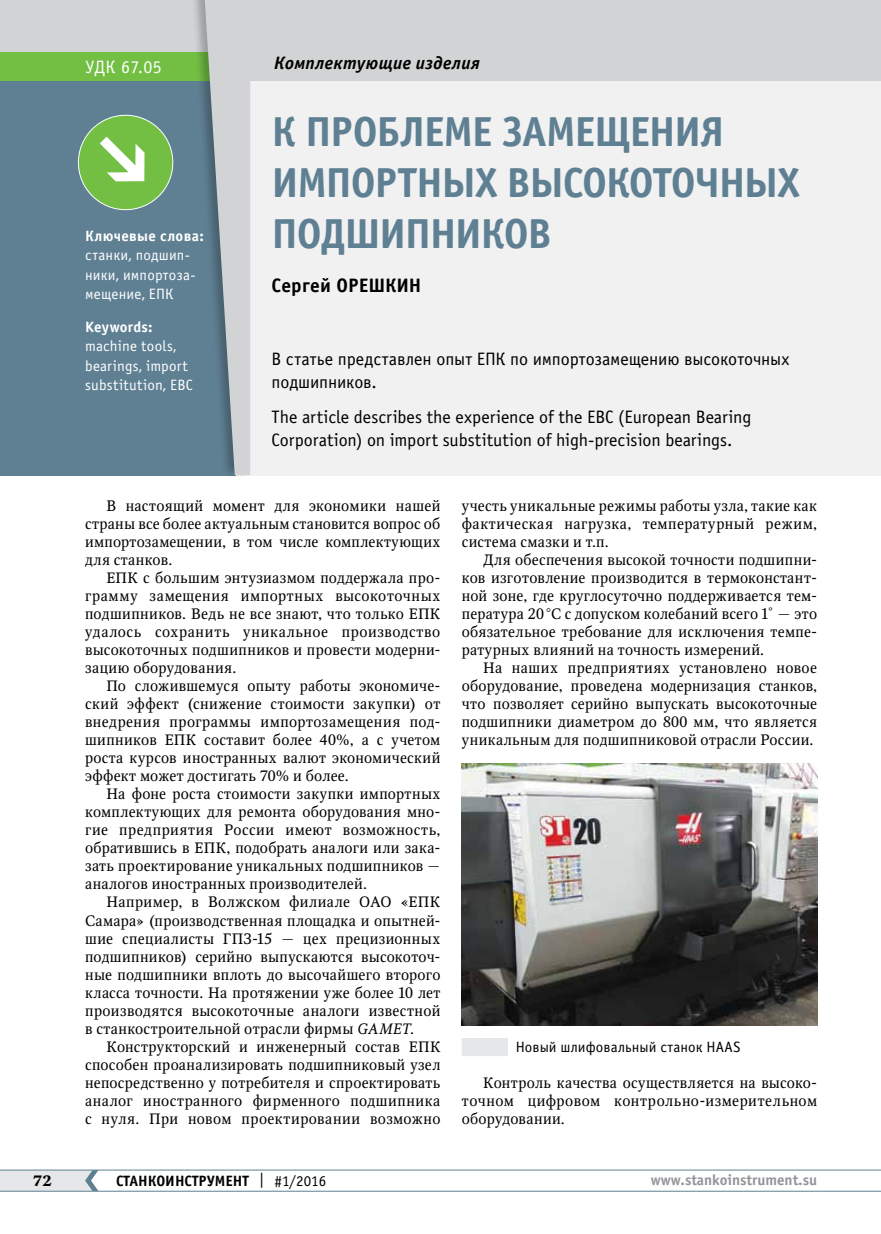
<style>
.page{position:relative;width:881px;height:1234px;background:#fff}
.page>*{position:absolute;margin:0;border:0;box-sizing:border-box;transform-origin:0 0}
.t1{font:700 42px/51px "Officina Sans C";letter-spacing:-.03em;color:#5f8093}
.t2{font:700 19.5px "Officina Sans C";letter-spacing:.01em;color:#000}
.t3{font:18px/22.5px "Officina Sans C";letter-spacing:-.005em;color:#000}
.t4{font:italic 700 18px "Officina Sans C";letter-spacing:.015em;color:#000}
.t5{font:18px "Officina Sans C";letter-spacing:.015em;color:#fff}
.t6{font:15px/18px "Octava";letter-spacing:.025em;color:#000;text-align:justify}
.t7{font:15px/19.5px "Officina Sans C";letter-spacing:.015em;color:#fff}
.t8{font:15px "Officina Sans C";letter-spacing:.005em;color:#000}
.t9{font:700 15px "Officina Sans C";color:#000}
.t10{font:700 15px "Officina Sans C";color:#939598}
.t11{font:700 15px "Officina Sans C";letter-spacing:.02em;color:#fff}
.t12{font:700 15px "Octava";color:#000}
.s1{font-style:italic}
.s2{font-weight:400}
</style>
<div class="page">
<hr style="left:0;top:1190px;width:880px;height:1px;background:#5f8093">
<hr style="left:0;top:1169px;width:880px;height:1px;background:#5f8093">
<svg style="left:0;top:1169px;width:98px;height:21px;background:#d9dde0"></svg>
<div style="left:0;top:0;width:880px;height:81px;background:#d1d3d4"></div>
<div style="left:214px;top:81px;width:666px;height:394px;background:#f1f1f2"></div>
<div style="left:0;top:56px;width:236px;height:419px;background:#5f8093"></div>
<svg style="left:77px;top:114px;width:97px;height:97px"></svg>
<img style="left:461px;top:763px;width:355px;height:262px">
<div style="left:461px;top:1037px;width:46px;height:18px;background:#e6e7e8"></div>
<div style="left:0;top:52px;width:227px;height:29px;background:#72bf44"></div>
<div style="left:190px;top:0;width:61px;height:479px;background:#000;opacity:.25"></div>
<svg style="left:205px;top:0;width:45px;height:475px"></svg>
<p class="t5" style="left:85px;top:57px;width:78px">УДК 67.05</p>
<p class="t11" style="left:85px;top:227px;width:120px">Ключевые слова:</p>
<p class="t7" style="left:85px;top:246px;width:112px">станки, подшип&shy;ники, импортоза&shy;мещение, ЕПК</p>
<p class="t11" style="left:85px;top:318px;width:69px">Keywords:</p>
<p class="t7" style="left:85px;top:336px;width:109px">machine tools, bearings, import substitution, EBC</p>
<p class="t4" style="left:274px;top:53px;width:207px">Комплектующие изделия</p>
<h1 class="t1" style="left:271px;top:107px;width:529px">К проблеме замещения импортных высокоточных подшипников</h1>
<h2 class="t2" style="left:271px;top:274px;width:78px">Сергей ОРЕШ</h2>
<h2 class="t2" style="left:385px;top:274px;width:24px">КИН</h2>
<p class="t3" style="left:271px;top:348px;width:519px">В статье представлен опыт ЕПК по импортозамещению высокоточных подшипников.</p>
<p class="t3" style="left:271px;top:406px;width:481px">The article describes the experience of the EBC (European Bearing<br>Corporation) on import substitution of high-precision bearings.</p>
<p class="t6" style="left:85px;top:497px;width:357px;text-indent:21px">В настоящий момент для экономики нашей страны все более актуальным становится вопрос об импортозамещении, в том числе комплектующих для станков.</p>
<p class="t6" style="left:85px;top:569px;width:357px;text-indent:21px">ЕПК с большим энтузиазмом поддержала про&shy;грамму замещения импортных высокоточных подшипников. Ведь не все знают, что только ЕПК удалось сохранить уникальное производство высокоточных подшипников и провести модерни&shy;зацию оборудования.</p>
<p class="t6" style="left:85px;top:677px;width:357px;text-indent:21px">По сложившемуся опыту работы экономиче&shy;ский эффект (снижение стоимости закупки) от внедрения программы импортозамещения под&shy;шипников ЕПК составит более 40%, а с учетом роста курсов иностранных валют экономический эффект может достигать 70% и более.</p>
<p class="t6" style="left:85px;top:785px;width:357px;text-indent:21px">На фоне роста стоимости закупки импортных комплектующих для ремонта оборудования мно&shy;гие предприятия России имеют возможность, обратившись в ЕПК, подобрать аналоги или зака&shy;зать проектирование уникальных подшипников — аналогов иностранных производителей.</p>
<p class="t6" style="left:85px;top:893px;width:357px;text-indent:21px">Например, в Волжском филиале ОАО «ЕПК Самара» (производственная площадка и опытней&shy;шие специалисты ГПЗ-15 — цех прецизионных подшипников) серийно выпускаются высокоточ&shy;ные подшипники вплоть до высочайшего второго класса точности. На протяжении уже более 10 лет производятся высокоточные аналоги известной в станкостроительной отрасли фирмы <span class="s1">GAMET</span>.</p>
<p class="t6" style="left:85px;top:1037px;width:357px;text-indent:21px">Конструкторский и инженерный состав ЕПК способен проанализировать подшипниковый узел непосредственно у потребителя и спроектировать аналог иностранного фирменного подшипника с нуля. При новом проектировании возможно</p>
<p class="t6" style="left:461px;top:497px;width:357px">учесть уникальные режимы работы узла, такие как фактическая нагрузка, температурный режим, система смазки и т.п.</p>
<p class="t6" style="left:461px;top:551px;width:357px;text-indent:21px">Для обеспечения высокой точности подшипни&shy;ков изготовление производится в термоконстант&shy;ной зоне, где круглосуточно поддерживается тем&shy;пература 20°C с допуском колебаний всего 1˚ — это обязательное требование для исключения темпе&shy;ратурных влияний на точность измерений.</p>
<p class="t6" style="left:461px;top:659px;width:357px;text-indent:21px">На наших предприятиях установлено новое оборудование, проведена модернизация станков, что позволяет серийно выпускать высокоточные подшипники диаметром до 800 мм, что является уникальным для подшипниковой отрасли России.</p>
<p class="t8" style="left:515px;top:1038px;width:226px">Новый шлифовальный станок HAAS</p>
<p class="t6" style="left:461px;top:1073px;width:357px;text-indent:21px">Контроль качества осуществляется на высоко&shy;точном цифровом контрольно-измерительном оборудовании.</p>
<p class="t12" style="left:33px;top:1170px;width:20px">72</p>
<p class="t9" style="left:116px;top:1171px;width:211px">СТАНКОИНСТРУМЕНТ <span class="s2">| #1/2016</span></p>
<p class="t10" style="left:650px;top:1171px;width:168px">www.stankoinstrument.su</p>
</div>
